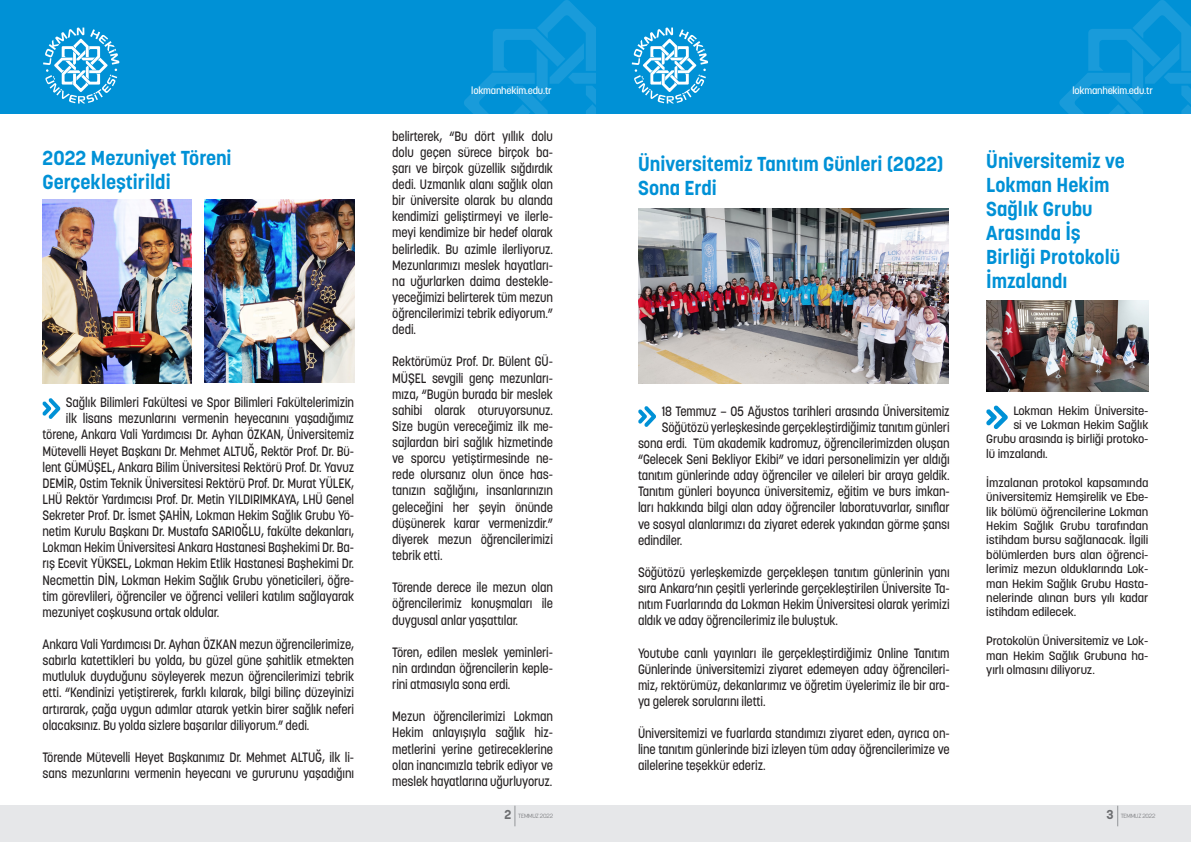
<style>
.page{position:relative;width:1191px;height:842px;background:#fff}
.page>*{position:absolute;margin:0;border:0;box-sizing:border-box;transform-origin:0 0}
.t1{font:700 20px/24px "Korolev";color:#0091d6}
.t2{font:500 13.4px/16.1px "Korolev";letter-spacing:-.01em;color:#231f20;text-align:justify;scale:.89 1}
.t3{font:500 12px/14.4px "Korolev";letter-spacing:-.01em;color:#231f20;text-align:justify}
.t4{font:500 10px "Korolev";letter-spacing:-.02em;color:#fff}
.t5{font:300 5.9px "Korolev";letter-spacing:-.03em;color:#6c6d70}
.s1{font-weight:700;font-size:12.8px}
.s2{font-size:6px}
</style>
<div class="page">
<div style="left:0;top:806px;width:1191px;height:36px;background:#e6e7e9"></div>
<div style="left:595px;top:0;width:596px;height:113px;background:#0091d6"></div>
<svg style="left:1059px;top:0;width:132px;height:113px"></svg>
<div style="left:0;top:0;width:595px;height:113px;background:#0091d6"></div>
<svg style="left:464px;top:0;width:131px;height:113px"></svg>
<svg style="left:514px;top:806px;width:1px;height:20px"></svg>
<svg style="left:1117px;top:806px;width:1px;height:20px"></svg>
<svg style="left:43px;top:28px;width:76px;height:76px"></svg>
<svg style="left:632px;top:28px;width:76px;height:76px"></svg>
<svg style="left:638px;top:406px;width:18px;height:21px"></svg>
<svg style="left:42px;top:398px;width:18px;height:21px"></svg>
<img style="left:638px;top:209px;width:310px;height:175px">
<img style="left:205px;top:199px;width:149px;height:184px">
<img style="left:43px;top:199px;width:149px;height:184px">
<svg style="left:986px;top:405px;width:21px;height:24px"></svg>
<img style="left:986px;top:300px;width:162px;height:91px">
<p class="t1" style="left:43px;top:146px;width:191px">2022 Mezuniyet Töreni<br>Gerçekleştirildi</p>
<p class="t2" style="left:66px;top:394px;width:325px">Sağlık Bilimleri Fakültesi ve Spor Bilimleri Fakültelerimizin</p>
<p class="t2" style="left:66px;top:410px;width:325px">ilk lisans mezunlarını vermenin heyecanını yaşadığımız</p>
<p class="t2" style="left:43px;top:427px;width:352px">törene, Ankara Vali Yardımcısı Dr. Ayhan ÖZKAN, Üniversitemiz</p>
<p class="t2" style="left:43px;top:443px;width:351px">Mütevelli Heyet Başkanı Dr. Mehmet ALTUĞ, Rektör Prof. Dr. Bü-</p>
<p class="t2" style="left:43px;top:459px;width:352px">lent GÜMÜŞEL, Ankara Bilim Üniversitesi Rektörü Prof. Dr. Yavuz</p>
<p class="t2" style="left:43px;top:475px;width:352px">DEMİR, Ostim Teknik Üniversitesi Rektörü Prof. Dr. Murat YÜLEK,</p>
<p class="t2" style="left:43px;top:491px;width:352px">LHÜ Rektör Yardımcısı Prof. Dr. Metin YILDIRIMKAYA, LHÜ Genel</p>
<p class="t2" style="left:43px;top:507px;width:351px">Sekreter Prof. Dr. İsmet ŞAHİN, Lokman Hekim Sağlık Grubu Yö-</p>
<p class="t2" style="left:43px;top:523px;width:352px">netim Kurulu Başkanı Dr. Mustafa SARIOĞLU, fakülte dekanları,</p>
<p class="t2" style="left:43px;top:539px;width:351px">Lokman Hekim Üniversitesi Ankara Hastanesi Başhekimi Dr. Ba-</p>
<p class="t2" style="left:43px;top:556px;width:351px">rış Ecevit YÜKSEL, Lokman Hekim Etlik Hastanesi Başhekimi Dr.</p>
<p class="t2" style="left:43px;top:572px;width:351px">Necmettin DİN, Lokman Hekim Sağlık Grubu yöneticileri, öğre-</p>
<p class="t2" style="left:43px;top:588px;width:352px">tim görevlileri, öğrenciler ve öğrenci velileri katılım sağlayarak</p>
<p class="t2" style="left:43px;top:604px;width:200px">mezuniyet coşkusuna ortak oldular.</p>
<p class="t2" style="left:43px;top:636px;width:352px">Ankara Vali Yardımcısı Dr. Ayhan ÖZKAN mezun öğrencilerimize, sabırla katettikleri bu yolda, bu güzel güne şahitlik etmekten mutluluk duyduğunu söyleyerek mezun öğrencilerimizi tebrik etti. “Kendinizi yetiştirerek, farklı kılarak, bilgi bilinç düzeyinizi artırarak, çağa uygun adımlar atarak yetkin birer sağlık neferi olacaksınız. Bu yolda sizlere başarılar diliyorum.” dedi.</p>
<p class="t2" style="left:43px;top:749px;width:352px">Törende Mütevelli Heyet Başkanımız Dr. Mehmet ALTUĞ, ilk li&shy;sans mezunlarını vermenin heyecanı ve gururunu yaşadığını</p>
<p class="t4" style="left:471px;top:84px;width:82px">lokmanhekim.edu.tr</p>
<p class="t4" style="left:1072px;top:84px;width:82px">lokmanhekim.edu.tr</p>
<p class="t2" style="left:392px;top:128px;width:182px">belirterek, “Bu dört yıllık dolu dolu geçen sürece birçok ba&shy;şarı ve birçok güzellik sığdırdık dedi. Uzmanlık alanı sağlık olan bir üniversite olarak bu alanda kendimizi geliştirmeyi ve ilerle&shy;meyi kendimize bir hedef olarak belirledik. Bu azimle ilerliyoruz.<br>Mezunlarımızı meslek hayatları&shy;na uğurlarken daima destekle&shy;yeceğimizi belirterek tüm mezun öğrencilerimizi tebrik ediyorum.” dedi.</p>
<p class="t2" style="left:392px;top:354px;width:182px">Rektörümüz Prof. Dr. Bülent GÜ-MÜŞEL sevgili genç mezunları&shy;mıza, “Bugün burada bir meslek sahibi olarak oturuyorsunuz.<br>Size bugün vereceğimiz ilk me&shy;sajlardan biri sağlık hizmetinde ve sporcu yetiştirmesinde ne&shy;rede olursanız olun önce has&shy;tanızın sağlığını, insanlarınızın geleceğini her şeyin önünde düşünerek karar vermenizdir.” diyerek mezun öğrencilerimizi tebrik etti.</p>
<p class="t2" style="left:392px;top:579px;width:182px">Törende derece ile mezun olan öğrencilerimiz konuşmaları ile duygusal anlar yaşattılar.</p>
<p class="t2" style="left:392px;top:644px;width:182px">Tören, edilen meslek yeminleri&shy;nin ardından öğrencilerin keple&shy;rini atmasıyla sona erdi.</p>
<p class="t2" style="left:392px;top:708px;width:182px">Mezun öğrencilerimizi Lokman Hekim anlayışıyla sağlık hiz&shy;metlerini yerine getireceklerine olan inancımızla tebrik ediyor ve meslek hayatlarına uğurluyoruz.</p>
<p class="t1" style="left:638px;top:152px;width:307px">Üniversitemiz Tanıtım Günleri (2022)</p>
<p class="t1" style="left:638px;top:176px;width:80px">Sona Erdi</p>
<p class="t1" style="left:986px;top:149px;width:140px">Üniversitemiz ve<br>Lokman Hekim<br>Sağlık Grubu<br>Arasında İş<br>Birliği Protokolü<br>İmzalandı</p>
<p class="t2" style="left:661px;top:403px;width:325px">18 Temmuz – 05 Ağustos tarihleri arasında Üniversitemiz</p>
<p class="t2" style="left:661px;top:419px;width:325px">Söğütözü yerleşkesinde gerçekleştirdiğimiz tanıtım günleri</p>
<p class="t2" style="left:638px;top:435px;width:352px">sona erdi. Tüm akademik kadromuz, öğrencilerimizden oluşan</p>
<p class="t2" style="left:638px;top:451px;width:352px">“Gelecek Seni Bekliyor Ekibi” ve idari personelimizin yer aldığı</p>
<p class="t2" style="left:638px;top:467px;width:352px">tanıtım günlerinde aday öğrenciler ve aileleri bir araya geldik.</p>
<p class="t2" style="left:638px;top:483px;width:351px">Tanıtım günleri boyunca üniversitemiz, eğitim ve burs imkan-</p>
<p class="t2" style="left:638px;top:500px;width:352px">ları hakkında bilgi alan aday öğrenciler laboratuvarlar, sınıflar</p>
<p class="t2" style="left:638px;top:516px;width:352px">ve sosyal alanlarımızı da ziyaret ederek yakından görme şansı</p>
<p class="t2" style="left:638px;top:532px;width:51px">edindiler.</p>
<p class="t2" style="left:638px;top:564px;width:352px">Söğütözü yerleşkemizde gerçekleşen tanıtım günlerinin yanı sıra Ankara’nın çeşitli yerlerinde gerçekleştirilen Üniversite Ta&shy;nıtım Fuarlarında da Lokman Hekim Üniversitesi olarak yerimizi aldık ve aday öğrencilerimiz ile buluştuk.</p>
<p class="t2" style="left:638px;top:645px;width:352px">Youtube canlı yayınları ile gerçekleştirdiğimiz Online Tanıtım Günlerinde üniversitemizi ziyaret edemeyen aday öğrencileri&shy;miz, rektörümüz, dekanlarımız ve öğretim üyelerimiz ile bir ara&shy;ya gelerek sorularını iletti.</p>
<p class="t2" style="left:638px;top:725px;width:352px">Üniversitemizi ve fuarlarda standımızı ziyaret eden, ayrıca on&shy;line tanıtım günlerinde bizi izleyen tüm aday öğrencilerimize ve ailelerine teşekkür ederiz.</p>
<p class="t3" style="left:1013px;top:403px;width:137px">Lokman Hekim Üniversite-</p>
<p class="t3" style="left:1013px;top:418px;width:136px">si ve Lokman Hekim Sağlık</p>
<p class="t3" style="left:986px;top:432px;width:164px">Grubu arasında iş birliği protoko-</p>
<p class="t3" style="left:986px;top:446px;width:63px">lü imzalandı.</p>
<p class="t3" style="left:986px;top:475px;width:164px">İmzalanan protokol kapsamında üniversitemiz Hemşirelik ve Ebe&shy;lik bölümü öğrencilerine Lokman Hekim Sağlık Grubu tarafından istihdam bursu sağlanacak. İlgili bölümlerden burs alan öğrenci&shy;lerimiz mezun olduklarında Lok&shy;man Hekim Sağlık Grubu Hasta&shy;nelerinde alınan burs yılı kadar istihdam edilecek.</p>
<p class="t3" style="left:986px;top:634px;width:164px">Protokolün Üniversitemiz ve Lok&shy;man Hekim Sağlık Grubuna ha&shy;yırlı olmasını diliyoruz.</p>
<p class="t5" style="left:504px;top:812px;width:50px"><span class="s1">2</span> TEMMUZ <span class="s2">2022</span></p>
<p class="t5" style="left:1106px;top:812px;width:51px"><span class="s1">3</span> TEMMUZ <span class="s2">2022</span></p>
</div>
